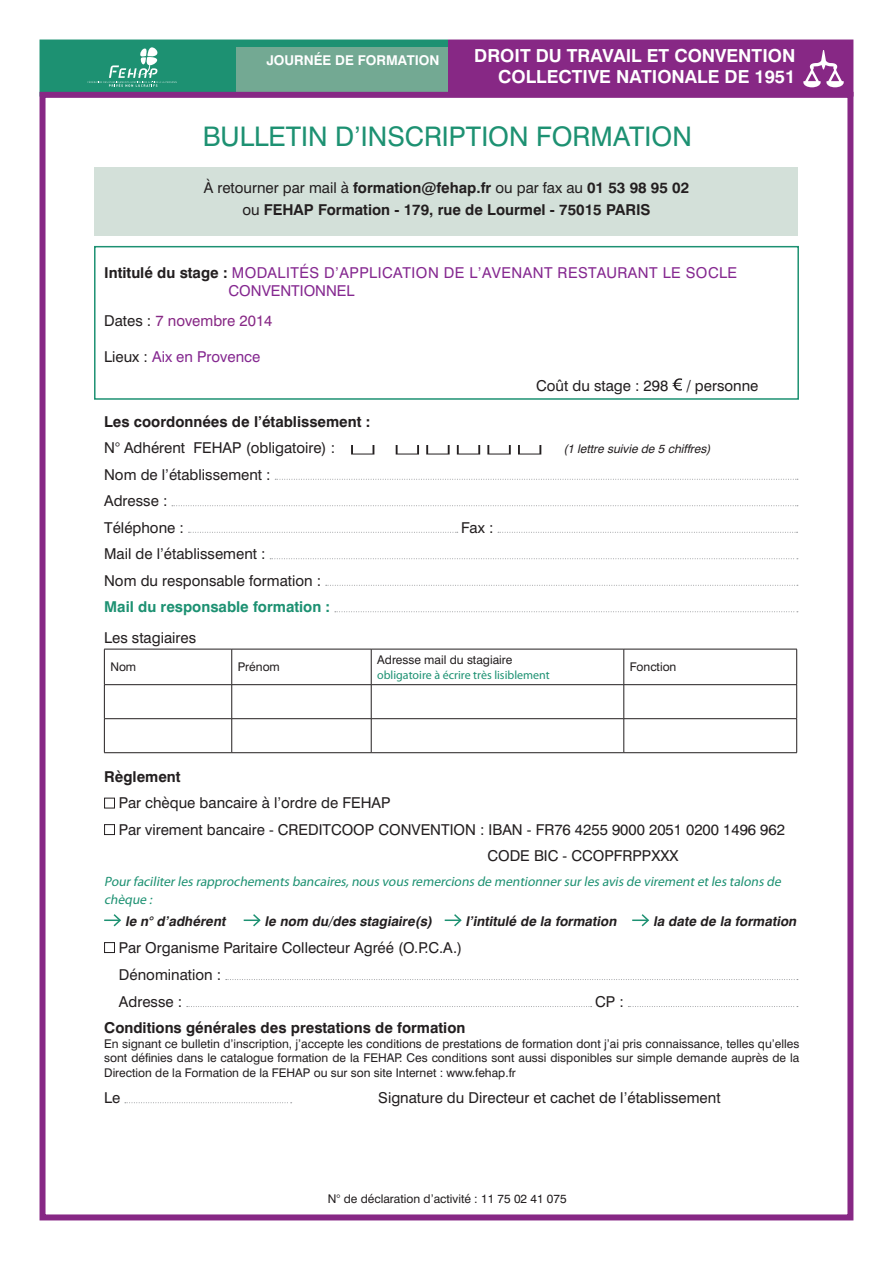
<style>
.page{position:relative;width:893px;height:1263px;background:#fff}
.page>*{position:absolute;margin:0;border:0;box-sizing:border-box;transform-origin:0 0}
.t1{font:27px "Swiss 721 BT";color:#1d9172}
.t2{font:27px "Century Gothic";color:#231f20;scale:1.88 1}
.t3{font:700 18px/21.6px "Swiss 721 BT";color:#fff;text-align:right}
.t4{font:15px/26.5px "Swiss 721 BT";color:#231f20}
.t5{font:700 15px/22.2px "Swiss 721 BT";color:#231f20;text-align:center}
.t6{font:15px/18px "Swiss 721 BT";letter-spacing:.03em;color:#852890}
.t7{font:700 15px "Swiss 721 BT";color:#1d9172}
.t8{font:15px "Swiss 721 BT";color:#872885}
.t9{font:italic 13.5px/18px "Myriad Pro";color:#1d9172}
.t10{font:italic 700 13.5px "Swiss 721 BT";color:#231f20}
.t11{font:700 13.5px "Swiss 721 BT";color:#fff}
.t12{font:12px/14.4px "Swiss 721 BT";color:#231f20;text-align:justify}
.t13{font:12px "Myriad Pro";color:#1d9172}
.t14{font:italic 12px "Swiss 721 BT";color:#231f20}
.s1{font-weight:400}
.s2{font-weight:700;color:#231f20}
.s3{color:#231f20}
</style>
<div class="page">
<svg style="left:672px;top:378px;width:10px;height:13px"></svg>
<svg style="left:275px;top:479px;width:523px;height:1px"></svg>
<svg style="left:172px;top:505px;width:626px;height:1px"></svg>
<svg style="left:188px;top:532px;width:270px;height:1px"></svg>
<svg style="left:498px;top:532px;width:300px;height:1px"></svg>
<svg style="left:270px;top:558px;width:528px;height:1px"></svg>
<svg style="left:326px;top:585px;width:472px;height:1px"></svg>
<svg style="left:335px;top:611px;width:463px;height:1px"></svg>
<hr style="left:104px;top:649px;width:128px;height:1px;background:#231f20">
<hr style="left:104px;top:649px;width:1px;height:35px;background:#231f20">
<hr style="left:232px;top:649px;width:139px;height:1px;background:#231f20">
<hr style="left:231px;top:649px;width:1px;height:35px;background:#231f20">
<hr style="left:371px;top:649px;width:253px;height:1px;background:#231f20">
<hr style="left:371px;top:649px;width:1px;height:35px;background:#231f20">
<hr style="left:624px;top:649px;width:173px;height:1px;background:#231f20">
<hr style="left:624px;top:649px;width:1px;height:35px;background:#231f20">
<hr style="left:796px;top:649px;width:1px;height:35px;background:#231f20">
<hr style="left:231px;top:685px;width:1px;height:33px;background:#231f20">
<hr style="left:371px;top:685px;width:1px;height:33px;background:#231f20">
<hr style="left:624px;top:685px;width:1px;height:33px;background:#231f20">
<hr style="left:104px;top:719px;width:1px;height:33px;background:#231f20">
<hr style="left:231px;top:719px;width:1px;height:33px;background:#231f20">
<hr style="left:371px;top:719px;width:1px;height:33px;background:#231f20">
<hr style="left:624px;top:719px;width:1px;height:33px;background:#231f20">
<hr style="left:796px;top:719px;width:1px;height:33px;background:#231f20">
<hr style="left:104px;top:684px;width:128px;height:1px;background:#231f20">
<hr style="left:104px;top:685px;width:1px;height:33px;background:#231f20">
<hr style="left:232px;top:684px;width:139px;height:1px;background:#231f20">
<hr style="left:371px;top:684px;width:253px;height:1px;background:#231f20">
<hr style="left:624px;top:684px;width:173px;height:1px;background:#231f20">
<hr style="left:796px;top:685px;width:1px;height:33px;background:#231f20">
<hr style="left:104px;top:718px;width:128px;height:1px;background:#231f20">
<hr style="left:232px;top:718px;width:139px;height:1px;background:#231f20">
<hr style="left:371px;top:718px;width:253px;height:1px;background:#231f20">
<hr style="left:624px;top:718px;width:173px;height:1px;background:#231f20">
<hr style="left:104px;top:752px;width:128px;height:1px;background:#231f20">
<hr style="left:232px;top:752px;width:139px;height:1px;background:#231f20">
<hr style="left:371px;top:752px;width:253px;height:1px;background:#231f20">
<hr style="left:624px;top:752px;width:173px;height:1px;background:#231f20">
<div style="left:104px;top:798px;width:11px;height:10px;border:1px solid #231f20"></div>
<div style="left:104px;top:824px;width:11px;height:11px;border:1px solid #231f20"></div>
<svg style="left:104px;top:914px;width:17px;height:13px"></svg>
<svg style="left:244px;top:914px;width:17px;height:13px"></svg>
<svg style="left:445px;top:914px;width:17px;height:13px"></svg>
<svg style="left:632px;top:914px;width:18px;height:13px"></svg>
<div style="left:104px;top:942px;width:11px;height:11px;border:1px solid #231f20"></div>
<svg style="left:226px;top:979px;width:572px;height:1px"></svg>
<svg style="left:187px;top:1006px;width:405px;height:1px"></svg>
<svg style="left:628px;top:1006px;width:170px;height:1px"></svg>
<svg style="left:125px;top:1102px;width:167px;height:1px"></svg>
<div style="left:95px;top:167px;width:703px;height:69px;background:#d3e0d9"></div>
<div style="left:94px;top:246px;width:705px;height:154px;border:2px solid #1d9172"></div>
<div style="left:40px;top:40px;width:408px;height:57px;background:#1d9172"></div>
<div style="left:448px;top:40px;width:405px;height:57px;background:#872885"></div>
<svg style="left:88px;top:46px;width:89px;height:41px"></svg>
<div style="left:236px;top:47px;width:212px;height:47px;background:#73a993"></div>
<div style="left:40px;top:92px;width:813px;height:1128px;border:6px solid #872885"></div>
<svg style="left:803px;top:50px;width:41px;height:37px"></svg>
<p class="t11" style="left:266px;top:52px;width:141px">journée DE FORMATION</p>
<p class="t3" style="left:474px;top:44px;width:323px">Droit du travail et Convention<br>Collective Nationale de 1951</p>
<h1 class="t1" style="left:203px;top:120px;width:491px">Bulletin d’inscription Formation</h1>
<p class="t5" style="left:204px;top:176px;width:487px"><span class="s1">À retourner par mail à</span> formation@fehap.fr <span class="s1">ou par fax au</span> 01 53 98 95 02 <span class="s1">ou</span> FEHAP Formation - 179, rue de Lourmel - 75015 PARIS</p>
<p class="t6" style="left:229px;top:264px;width:510px;text-indent:-124px"><span class="s2">Intitulé du stage :</span> Modalités d’application de l’avenant restaurant le socle conventionnel</p>
<p class="t8" style="left:104px;top:312px;width:170px"><span class="s3">Dates :</span> 7 novembre 2014</p>
<p class="t6" style="left:104px;top:348px;width:158px"><span class="s3">Lieux :</span> Aix en Provence</p>
<p class="t4" style="left:536px;top:372px;width:224px">Coût du stage : 298 / personne</p>
<p class="t5" style="left:104px;top:410px;width:268px">Les coordonnées de l’établissement :</p>
<p class="t4" style="left:104px;top:434px;width:233px">N° Adhérent FEHAP (obligatoire) :</p>
<p class="t14" style="left:563px;top:442px;width:152px">(1 lettre suivie de 5 chiffres)</p>
<p class="t4" style="left:104px;top:461px;width:168px">Nom de l’établissement :<br>Adresse :<br>Téléphone :</p>
<h1 class="t2" style="left:347px;top:426px;width:107px">□ □□□□□</h1>
<p class="t4" style="left:461px;top:514px;width:34px">Fax :</p>
<p class="t4" style="left:104px;top:540px;width:219px">Mail de l’établissement :<br>Nom du responsable formation :</p>
<p class="t7" style="left:104px;top:598px;width:228px">Mail du responsable formation :</p>
<p class="t4" style="left:104px;top:624px;width:93px">Les stagiaires</p>
<p class="t12" style="left:110px;top:660px;width:27px">Nom</p>
<p class="t12" style="left:238px;top:660px;width:44px">Prénom</p>
<p class="t12" style="left:377px;top:653px;width:137px">Adresse mail du stagiaire</p>
<p class="t13" style="left:377px;top:667px;width:174px">obligatoire à écrire très lisiblement</p>
<p class="t12" style="left:630px;top:660px;width:48px">Fonction</p>
<p class="t5" style="left:104px;top:765px;width:78px">Règlement</p>
<p class="t4" style="left:119px;top:790px;width:263px">Par chèque bancaire à l’ordre de FEHAP<br>Par virement bancaire - CREDITCOOP</p>
<p class="t4" style="left:378px;top:816px;width:11px">CONVENTION</p>
<p class="t4" style="left:487px;top:816px;width:299px;text-indent:-7px">: I BAN - FR76 4255 9000 2051 0200 1496 962<br>CODE</p>
<p class="t4" style="left:534px;top:843px;width:49px">BIC - CCOP</p>
<p class="t4" style="left:614px;top:843px;width:19px">FRPP</p>
<p class="t4" style="left:651px;top:843px;width:29px">XXX</p>
<p class="t9" style="left:104px;top:872px;width:681px">Pourfaciliterles rapprochements bancaires,nous vous remercions de mentionnersurles avis de virementetles talons de chèque :</p>
<p class="t10" style="left:125px;top:913px;width:105px">le n° d’adhérent</p>
<p class="t10" style="left:265px;top:913px;width:172px">le nom du/des stagiaire(s)</p>
<p class="t10" style="left:466px;top:913px;width:155px">l’intitulé de la formation</p>
<p class="t10" style="left:653px;top:913px;width:148px">la date de la formation</p>
<p class="t4" style="left:119px;top:934px;width:345px;line-height:27px">Par Organisme Paritaire Collecteur Agréé (O.P.C.A.)<br>Dénomination :<br>Adresse :</p>
<p class="t4" style="left:595px;top:988px;width:30px">CP :</p>
<p class="t5" style="left:104px;top:1017px;width:363px">Conditions générales des prestations de formation</p>
<p class="t12" style="left:104px;top:1036px;width:697px">En signant ce bulletin d’inscription, j’accepte les conditions de prestations de formation dont j’ai pris connaissance, telles qu’elles sont définies dans le catalogue formation de la FEHAP. Ces conditions sont aussi disponibles sur simple demande auprès de la Direction de la Formation de la FEHAP ou sur son site I nternet : www.fehap.fr</p>
<p class="t4" style="left:104px;top:1084px;width:18px">Le</p>
<p class="t4" style="left:378px;top:1084px;width:344px">Signature du Directeur et cachet de l’établissement</p>
<p class="t12" style="left:328px;top:1191px;width:240px">N° de déclaration d’activité : 11 75 02 41 075</p>
</div>
